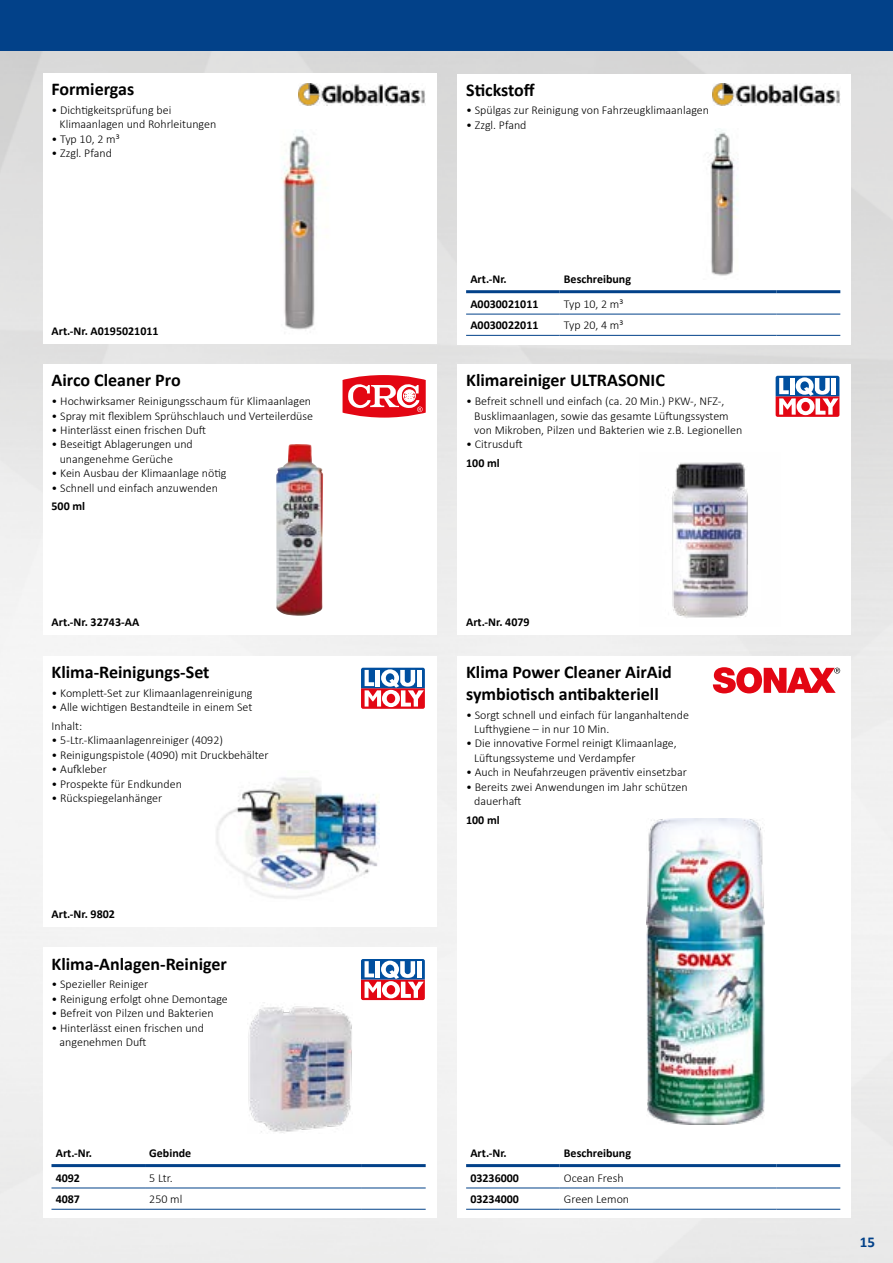
<style>
.page{position:relative;width:893px;height:1263px;background:#fff}
.page>*{position:absolute;margin:0;border:0;box-sizing:border-box;transform-origin:0 0}
.t1{font:700 18px/21.6px "Calibri";color:#000}
.t2{font:700 15px "Calibri";color:#024189}
.t3{font:300 12px/14.4px "Calibri";color:#000}
.t4{font:700 12px "Calibri";color:#000}
</style>
<div class="page">
<div style="left:0;top:0;width:893px;height:51px;background:#024189"></div>
<img style="left:281px;top:130px;width:36px;height:200px">
<img style="left:298px;top:84px;width:128px;height:21px">
<img style="left:708px;top:128px;width:28px;height:148px">
<img style="left:713px;top:84px;width:127px;height:21px">
<hr style="left:466px;top:290px;width:94px;height:3px;background:#024189">
<hr style="left:560px;top:290px;width:216px;height:3px;background:#024189">
<hr style="left:776px;top:290px;width:64px;height:3px;background:#024189">
<hr style="left:466px;top:314px;width:94px;height:1px;background:#024189">
<hr style="left:560px;top:314px;width:216px;height:1px;background:#024189">
<hr style="left:776px;top:314px;width:64px;height:1px;background:#024189">
<hr style="left:466px;top:335px;width:94px;height:1px;background:#024189">
<hr style="left:560px;top:335px;width:216px;height:1px;background:#024189">
<hr style="left:776px;top:335px;width:64px;height:1px;background:#024189">
<img style="left:276px;top:444px;width:48px;height:172px">
<svg style="left:343px;top:375px;width:83px;height:43px"></svg>
<img style="left:665px;top:462px;width:84px;height:157px">
<svg style="left:775px;top:375px;width:65px;height:43px"></svg>
<svg style="left:776px;top:376px;width:63px;height:41px"></svg>
<img style="left:216px;top:777px;width:163px;height:122px">
<svg style="left:360px;top:667px;width:66px;height:42px"></svg>
<svg style="left:361px;top:668px;width:64px;height:41px"></svg>
<img style="left:248px;top:1002px;width:104px;height:131px">
<svg style="left:360px;top:958px;width:66px;height:43px"></svg>
<svg style="left:361px;top:959px;width:64px;height:41px"></svg>
<hr style="left:51px;top:1164px;width:94px;height:3px;background:#024189">
<hr style="left:145px;top:1164px;width:217px;height:3px;background:#024189">
<hr style="left:362px;top:1164px;width:64px;height:3px;background:#024189">
<hr style="left:51px;top:1187px;width:94px;height:1px;background:#024189">
<hr style="left:145px;top:1187px;width:217px;height:1px;background:#024189">
<hr style="left:362px;top:1187px;width:64px;height:1px;background:#024189">
<hr style="left:51px;top:1209px;width:94px;height:1px;background:#024189">
<hr style="left:145px;top:1209px;width:217px;height:1px;background:#024189">
<hr style="left:362px;top:1209px;width:64px;height:1px;background:#024189">
<img style="left:646px;top:818px;width:118px;height:306px">
<svg style="left:713px;top:667px;width:127px;height:26px"></svg>
<hr style="left:466px;top:1164px;width:94px;height:3px;background:#024189">
<hr style="left:560px;top:1164px;width:216px;height:3px;background:#024189">
<hr style="left:776px;top:1164px;width:64px;height:3px;background:#024189">
<hr style="left:466px;top:1187px;width:94px;height:1px;background:#024189">
<hr style="left:560px;top:1187px;width:216px;height:1px;background:#024189">
<hr style="left:776px;top:1187px;width:64px;height:1px;background:#024189">
<hr style="left:466px;top:1209px;width:94px;height:1px;background:#024189">
<hr style="left:560px;top:1209px;width:216px;height:1px;background:#024189">
<hr style="left:776px;top:1209px;width:64px;height:1px;background:#024189">
<h1 class="t1" style="left:52px;top:78px;width:84px">Formiergas</h1>
<p class="t3" style="left:60px;top:102px;width:158px;text-indent:-8px">• Dichtigkeitsprüfung bei<br>Klimaanlagen und Rohrleitungen</p>
<p class="t3" style="left:52px;top:131px;width:70px">• Typ 10, 2 m³</p>
<p class="t3" style="left:52px;top:146px;width:62px">• Zzgl. Pfand</p>
<p class="t4" style="left:51px;top:323px;width:109px">Art.-Nr. A0195021011</p>
<h1 class="t1" style="left:52px;top:369px;width:131px">Airco Cleaner Pro</h1>
<p class="t3" style="left:52px;top:394px;width:261px">• Hochwirksamer Reinigungsschaum für Klimaanlagen</p>
<p class="t3" style="left:52px;top:408px;width:263px">• Spray mit flexiblem Sprühschlauch und Verteilerdüse</p>
<p class="t3" style="left:52px;top:423px;width:156px">• Hinterlässt einen frischen Duft</p>
<p class="t3" style="left:60px;top:437px;width:135px;text-indent:-8px">• Beseitigt Ablagerungen und unangenehme Gerüche</p>
<p class="t3" style="left:52px;top:466px;width:176px">• Kein Ausbau der Klimaanlage nötig</p>
<p class="t3" style="left:52px;top:480px;width:168px">• Schnell und einfach anzuwenden</p>
<p class="t4" style="left:52px;top:498px;width:35px">500 ml</p>
<p class="t4" style="left:52px;top:614px;width:89px">Art.-Nr. 32743-AA</p>
<h1 class="t1" style="left:52px;top:661px;width:159px">Klima-Reinigungs-Set</h1>
<p class="t3" style="left:52px;top:686px;width:202px">• Komplett-Set zur Klimaanlagenreinigung</p>
<p class="t3" style="left:52px;top:698px;width:202px;line-height:18.6px">• Alle wichtigen Bestandteile in einem Set<br>Inhalt:</p>
<p class="t3" style="left:52px;top:733px;width:173px">• 5-Ltr.-Klimaanlagenreiniger (4092)</p>
<p class="t3" style="left:52px;top:747px;width:219px">• Reinigungspistole (4090) mit Druckbehälter</p>
<p class="t3" style="left:52px;top:762px;width:57px">• Aufkleber</p>
<p class="t3" style="left:52px;top:776px;width:132px">• Prospekte für Endkunden</p>
<p class="t3" style="left:52px;top:791px;width:112px">• Rückspiegelanhänger</p>
<p class="t4" style="left:52px;top:906px;width:65px">Art.-Nr. 9802</p>
<h1 class="t1" style="left:52px;top:953px;width:177px">Klima-Anlagen-Reiniger</h1>
<p class="t3" style="left:52px;top:977px;width:98px">• Spezieller Reiniger</p>
<p class="t3" style="left:52px;top:991px;width:178px">• Reinigung erfolgt ohne Demontage</p>
<p class="t3" style="left:52px;top:1006px;width:164px">• Befreit von Pilzen und Bakterien</p>
<p class="t3" style="left:60px;top:1020px;width:146px;text-indent:-8px">• Hinterlässt einen frischen und angenehmen Duft</p>
<p class="t4" style="left:56px;top:1144px;width:38px">Art.-Nr.</p>
<p class="t4" style="left:149px;top:1144px;width:43px">Gebinde</p>
<p class="t4" style="left:56px;top:1169px;width:26px">4092</p>
<p class="t3" style="left:149px;top:1170px;width:25px">5 Ltr.</p>
<p class="t4" style="left:56px;top:1191px;width:26px">4087</p>
<p class="t3" style="left:149px;top:1192px;width:35px">250 ml</p>
<h1 class="t1" style="left:466px;top:79px;width:70px">Stickstoff</h1>
<p class="t3" style="left:466px;top:103px;width:244px">• Spülgas zur Reinigung von Fahrzeugklimaanlagen</p>
<p class="t3" style="left:466px;top:118px;width:62px">• Zzgl. Pfand</p>
<p class="t4" style="left:470px;top:271px;width:38px">Art.-Nr.</p>
<p class="t4" style="left:564px;top:271px;width:69px">Beschreibung</p>
<p class="t4" style="left:470px;top:295px;width:70px">A0030021011</p>
<p class="t3" style="left:564px;top:297px;width:61px">Typ 10, 2 m³</p>
<p class="t4" style="left:470px;top:317px;width:70px">A0030022011</p>
<p class="t3" style="left:564px;top:318px;width:61px">Typ 20, 4 m³</p>
<h1 class="t1" style="left:466px;top:369px;width:200px">Klimareiniger ULTRASONIC</h1>
<p class="t3" style="left:474px;top:394px;width:270px;text-indent:-8px">• Befreit schnell und einfach (ca. 20 Min.) PKW-, NFZ-,<br>Busklimaanlagen, sowie das gesamte Lüftungssystem von Mikroben, Pilzen und Bakterien wie z.B. Legionellen</p>
<p class="t3" style="left:466px;top:437px;width:58px">• Citrusduft</p>
<p class="t4" style="left:466px;top:454px;width:35px">100 ml</p>
<p class="t4" style="left:466px;top:614px;width:65px">Art.-Nr. 4079</p>
<h1 class="t1" style="left:466px;top:661px;width:207px">Klima Power Cleaner AirAid symbiotisch antibakteriell</h1>
<p class="t3" style="left:474px;top:707px;width:216px;text-indent:-8px">• Sorgt schnell und einfach für langanhaltende<br>Lufthygiene – in nur 10 Min.</p>
<p class="t3" style="left:474px;top:736px;width:204px;text-indent:-8px">• Die innovative Formel reinigt Klimaanlage,<br>Lüftungssysteme und Verdampfer</p>
<p class="t3" style="left:466px;top:765px;width:222px">• Auch in Neufahrzeugen präventiv einsetzbar</p>
<p class="t3" style="left:474px;top:779px;width:215px;text-indent:-8px">• Bereits zwei Anwendungen im Jahr schützen dauerhaft</p>
<p class="t4" style="left:466px;top:811px;width:35px">100 ml</p>
<p class="t4" style="left:470px;top:1144px;width:38px">Art.-Nr.</p>
<p class="t4" style="left:564px;top:1144px;width:69px">Beschreibung</p>
<p class="t4" style="left:470px;top:1169px;width:50px">03236000</p>
<p class="t3" style="left:564px;top:1170px;width:61px">Ocean Fresh</p>
<p class="t4" style="left:470px;top:1191px;width:50px">03234000</p>
<p class="t3" style="left:564px;top:1192px;width:67px">Green Lemon</p>
<p class="t2" style="left:860px;top:1232px;width:17px">15</p>
</div>
